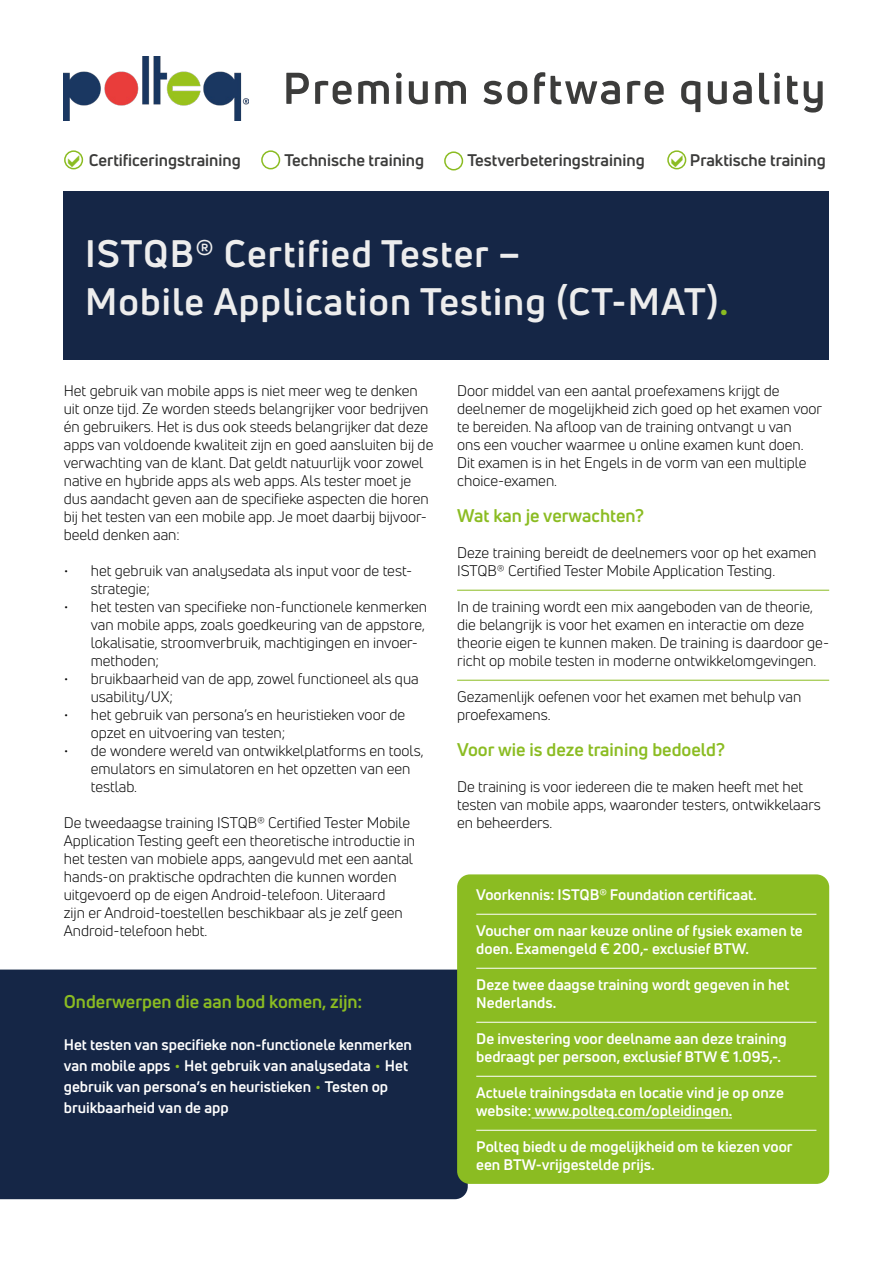
<style>
.page{position:relative;width:893px;height:1263px;background:#fff}
.page>*{position:absolute;margin:0;border:0;box-sizing:border-box;transform-origin:0 0}
.t1{font:700 37.5px/48px "Uni Neue";letter-spacing:.03em;color:#ededed}
.t2{font:700 18px "Uni Neue";color:#8bbc22}
.t3{font:700 16.5px "Uni Neue";color:#3c3c3b}
.t4{font:15px/18px "Uni Neue";color:#000}
.t5{font:700 15px/18px "Uni Neue";color:#fff}
.s1{color:#8bbc22}
</style>
<div class="page">
<div style="left:0;top:969px;width:468px;height:230px;background:#152646"></div>
<div style="left:64px;top:191px;width:765px;height:169px;background:#152646"></div>
<img style="left:64px;top:56px;width:184px;height:64px">
<div style="left:64px;top:150px;width:19px;height:19px;border:2px solid #8bbc22;border-radius:50%"></div>
<div style="left:261px;top:150px;width:19px;height:19px;border:2px solid #8bbc22;border-radius:50%"></div>
<div style="left:444px;top:151px;width:19px;height:19px;border:2px solid #8bbc22;border-radius:50%"></div>
<div style="left:667px;top:150px;width:19px;height:19px;border:2px solid #8bbc22;border-radius:50%"></div>
<svg style="left:286px;top:72px;width:537px;height:41px"></svg>
<hr style="left:457px;top:590px;width:372px;height:1px;background:#8bbc22">
<hr style="left:457px;top:680px;width:372px;height:1px;background:#8bbc22">
<div style="left:457px;top:874px;width:372px;height:310px;background:#8bbc22;border-radius:13px"></div>
<hr style="left:476px;top:914px;width:340px;height:1px;background:#fff">
<hr style="left:476px;top:968px;width:340px;height:1px;background:#fff">
<hr style="left:476px;top:1022px;width:340px;height:1px;background:#fff">
<hr style="left:476px;top:1076px;width:340px;height:1px;background:#fff">
<hr style="left:531px;top:1118px;width:201px;height:1px;background:#fff">
<hr style="left:476px;top:1130px;width:340px;height:1px;background:#fff">
<svg style="left:68px;top:165px;width:11px;height:2px"></svg>
<svg style="left:671px;top:155px;width:12px;height:12px"></svg>
<p class="t3" style="left:89px;top:149px;width:154px">Certificeringstraining</p>
<p class="t3" style="left:284px;top:149px;width:141px">Technische training</p>
<p class="t3" style="left:467px;top:149px;width:179px">Testverbeteringstraining</p>
<p class="t3" style="left:690px;top:149px;width:137px">Praktische training</p>
<h1 class="t1" style="left:85px;top:229px;width:645px">ISTQB® Certified Tester –<br>Mobile Application Testing (CT-MAT)<span class="s1">.</span></h1>
<p class="t4" style="left:64px;top:382px;width:371px">Het gebruik van mobile apps is niet meer weg te denken uit onze tijd. Ze worden steeds belangrijker voor bedrijven én gebruikers. Het is dus ook steeds belangrijker dat deze apps van voldoende kwaliteit zijn en goed aansluiten bij de verwachting van de klant. Dat geldt natuurlijk voor zowel native en hybride apps als web apps. Als tester moet je dus aandacht geven aan de specifieke aspecten die horen bij het testen van een mobile app. Je moet daarbij bijvoor&shy;beeld denken aan:</p>
<p class="t4" style="left:91px;top:562px;width:323px;text-indent:-27px">• het gebruik van analysedata als input voor de test&shy;strategie;</p>
<p class="t4" style="left:91px;top:598px;width:338px;text-indent:-27px">• het testen van specifieke non-functionele kenmerken van mobile apps, zoals goedkeuring van de appstore, lokalisatie, stroomverbruik, machtigingen en invoer&shy;methoden;</p>
<p class="t4" style="left:91px;top:670px;width:329px;text-indent:-27px">• bruikbaarheid van de app, zowel functioneel als qua usability/UX;</p>
<p class="t4" style="left:91px;top:706px;width:316px;text-indent:-27px">• het gebruik van persona’s en heuristieken voor de opzet en uitvoering van testen;</p>
<p class="t4" style="left:91px;top:742px;width:334px;text-indent:-27px">• de wondere wereld van ontwikkelplatforms en tools, emulators en simulatoren en het opzetten van een testlab.</p>
<p class="t4" style="left:64px;top:814px;width:353px">De tweedaagse training ISTQB® Certified Tester Mobile Application Testing geeft een theoretische introductie in het testen van mobiele apps, aangevuld met een aantal hands-on praktische opdrachten die kunnen worden uitgevoerd op de eigen Android-telefoon. Uiteraard<br>zijn er Android-toestellen beschikbaar als je zelf geen Android-telefoon hebt.</p>
<p class="t2" style="left:64px;top:990px;width:300px">Onderwerpen die aan bod komen, zijn:</p>
<p class="t5" style="left:64px;top:1034px;width:350px;line-height:21px">Het testen van specifieke non-functionele kenmerken van mobile apps <sup>.</sup> Het gebruik van analysedata <sup>.</sup> Het gebruik van persona’s en heuristieken <sup>.</sup> Testen op bruikbaarheid van de app</p>
<p class="t4" style="left:457px;top:382px;width:367px">Door middel van een aantal proefexamens krijgt de deelnemer de mogelijkheid zich goed op het examen voor te bereiden. Na afloop van de training ontvangt u van<br>ons een voucher waarmee u online examen kunt doen.<br>Dit examen is in het Engels in de vorm van een multiple choice-examen.</p>
<p class="t2" style="left:457px;top:504px;width:188px">Wat kan je verwachten?</p>
<p class="t4" style="left:457px;top:544px;width:361px">Deze training bereidt de deelnemers voor op het examen<br>ISTQB® Certified Tester Mobile Application Testing.</p>
<p class="t4" style="left:457px;top:598px;width:373px">In de training wordt een mix aangeboden van de theorie, die belangrijk is voor het examen en interactie om deze theorie eigen te kunnen maken. De training is daardoor ge&shy;richt op mobile testen in moderne ontwikkelomgevingen.</p>
<p class="t4" style="left:457px;top:688px;width:346px">Gezamenlijk oefenen voor het examen met behulp van proefexamens.</p>
<p class="t2" style="left:457px;top:738px;width:269px">Voor wie is deze training bedoeld?</p>
<p class="t4" style="left:457px;top:778px;width:365px">De training is voor iedereen die te maken heeft met het testen van mobile apps, waaronder testers, ontwikkelaars en beheerders.</p>
<p class="t5" style="left:476px;top:885px;width:282px">Voorkennis: ISTQB® Foundation certificaat.</p>
<p class="t5" style="left:476px;top:921px;width:328px">Voucher om naar keuze online of fysiek examen te doen. Examengeld € 200,- exclusief BTW.</p>
<p class="t5" style="left:476px;top:975px;width:315px">Deze twee daagse training wordt gegeven in het<br>Nederlands.</p>
<p class="t5" style="left:476px;top:1029px;width:312px">De investering voor deelname aan deze training bedraagt per persoon, exclusief BTW € 1.095,-.</p>
<p class="t5" style="left:476px;top:1083px;width:309px">Actuele trainingsdata en locatie vind je op onze website: www.polteq.com/opleidingen.</p>
<p class="t5" style="left:476px;top:1137px;width:318px">Polteq biedt u de mogelijkheid om te kiezen voor een BTW-vrijgestelde prijs.</p>
</div>
